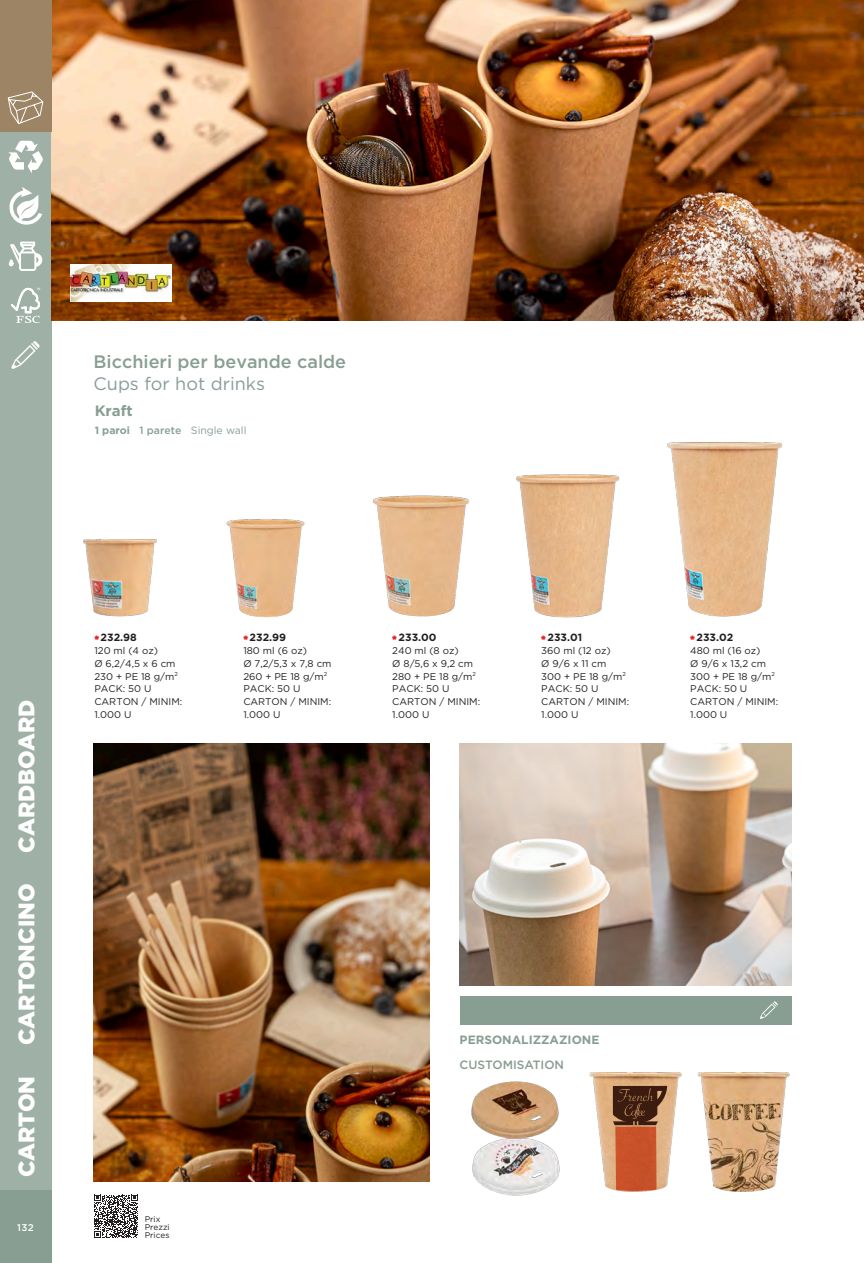
<style>
.page{position:relative;width:864px;height:1263px;background:#fff}
.page>*{position:absolute;margin:0;border:0;box-sizing:border-box;transform-origin:0 0}
.t1{font:900 22.5px "Gotham";color:#fff}
.t2{font:500 18px "Gotham";color:#889e92}
.t3{font:18px "Gotham";color:#889e92}
.t4{font:700 15px "Gotham";color:#889e92}
.t5{font:700 12px "Gotham";color:#889e92}
.t6{font:500 12px "Gotham";color:#889e92}
.t7{font:700 10.5px "Gotham";color:#231f20}
.t8{font:500 10.5px "Gotham";color:#889e92}
.t9{font:10.5px "Gotham";color:#889e92}
.t10{font:9.75px/12.8px "Gotham";color:#231f20}
.t11{font:500 9.75px "Gotham";color:#fff}
.t12{font:8.25px/8.2px "Gotham";color:#231f20}
.s1{font-weight:700}
.s2{font-family:"Stag Sans";font-weight:900;color:#ee1d23}
</style>
<div class="page">
<div style="left:0;top:0;width:51px;height:1263px;background:#9fb1a7"></div>
<div style="left:0;top:1191px;width:51px;height:72px;background:#889e92"></div>
<img style="left:51px;top:0;width:812px;height:321px">
<img style="left:94px;top:744px;width:335px;height:437px">
<img style="left:459px;top:744px;width:332px;height:241px">
<div style="left:0;top:0;width:51px;height:132px;background:#9d8464"></div>
<svg style="left:7px;top:91px;width:37px;height:33px"></svg>
<svg style="left:8px;top:141px;width:35px;height:32px"></svg>
<svg style="left:9px;top:242px;width:33px;height:29px"></svg>
<svg style="left:11px;top:288px;width:29px;height:35px"></svg>
<svg style="left:9px;top:187px;width:33px;height:38px"></svg>
<svg style="left:11px;top:341px;width:29px;height:28px"></svg>
<img style="left:83px;top:539px;width:74px;height:78px">
<img style="left:226px;top:519px;width:79px;height:99px">
<img style="left:373px;top:495px;width:97px;height:122px">
<img style="left:516px;top:474px;width:104px;height:144px">
<img style="left:667px;top:442px;width:115px;height:175px">
<div style="left:459px;top:996px;width:332px;height:28px;background:#889e92"></div>
<svg style="left:760px;top:1001px;width:17px;height:18px"></svg>
<img style="left:589px;top:1072px;width:93px;height:120px">
<img style="left:697px;top:1072px;width:93px;height:120px">
<img style="left:472px;top:1161px;width:88px;height:35px">
<img style="left:471px;top:1081px;width:88px;height:80px">
<svg style="left:612px;top:1086px;width:55px;height:105px;background:#a65b3a"></svg>
<svg style="left:94px;top:1194px;width:44px;height:44px"></svg>
<img style="left:70px;top:264px;width:101px;height:38px">
<h2 class="t2" style="left:94px;top:350px;width:254px">Bicchieri per bevande calde</h2>
<h2 class="t3" style="left:94px;top:372px;width:173px">Cups for hot drinks</h2>
<h3 class="t4" style="left:95px;top:401px;width:40px">Kraft</h3>
<p class="t8" style="left:95px;top:423px;width:88px"><span class="s1">1 paroi</span> 1 parete</p>
<p class="t9" style="left:191px;top:423px;width:57px">Single wall</p>
<h1 class="t1" style="left:11px;top:852px;width:154px;rotate:-90deg">CARDBOARD</h1>
<h1 class="t1" style="left:11px;top:1045px;width:163px;rotate:-90deg">CARTONCINO</h1>
<h1 class="t1" style="left:11px;top:1177px;width:102px;rotate:-90deg">CARTON</h1>
<p class="t11" style="left:17px;top:1221px;width:18px">132</p>
<p class="t7" style="left:94px;top:631px;width:44px"><span class="s2">*</span> 232.98</p>
<p class="t10" style="left:94px;top:644px;width:89px">120 ml (4 oz)<br>Ø 6,2/4,5 x 6 cm<br>230 + PE 18 g/m<sup>2<br></sup>PACK: 50 U<br>CARTON / MINIM:<br>1.000 U</p>
<p class="t12" style="left:145px;top:1214px;width:27px">Prix<br>Prezzi<br>Prices</p>
<p class="t7" style="left:243px;top:631px;width:44px"><span class="s2">*</span> 232.99</p>
<p class="t10" style="left:243px;top:644px;width:90px">180 ml (6 oz)<br>Ø 7,2/5,3 x 7,8 cm<br>260 + PE 18 g/m<sup>2<br></sup>PACK: 50 U<br>CARTON / MINIM:<br>1.000 U</p>
<p class="t7" style="left:392px;top:631px;width:46px"><span class="s2">*</span> 233.00</p>
<p class="t10" style="left:392px;top:644px;width:89px">240 ml (8 oz)<br>Ø 8/5,6 x 9,2 cm<br>280 + PE 18 g/m<sup>2<br></sup>PACK: 50 U<br>CARTON / MINIM:<br>1.000 U</p>
<p class="t7" style="left:541px;top:631px;width:42px"><span class="s2">*</span> 233.01</p>
<p class="t10" style="left:541px;top:644px;width:89px">360 ml (12 oz)<br>Ø 9/6 x 11 cm<br>300 + PE 18 g/m<sup>2<br></sup>PACK: 50 U<br>CARTON / MINIM:<br>1.000 U</p>
<p class="t5" style="left:459px;top:1032px;width:141px">PERSONALIZZAZIONE</p>
<p class="t6" style="left:459px;top:1057px;width:106px">CUSTOMISATION</p>
<p class="t7" style="left:690px;top:631px;width:45px"><span class="s2">*</span> 233.02</p>
<p class="t10" style="left:690px;top:644px;width:89px">480 ml (16 oz)<br>Ø 9/6 x 13,2 cm<br>300 + PE 18 g/m<sup>2<br></sup>PACK: 50 U<br>CARTON / MINIM:<br>1.000 U</p>
</div>
